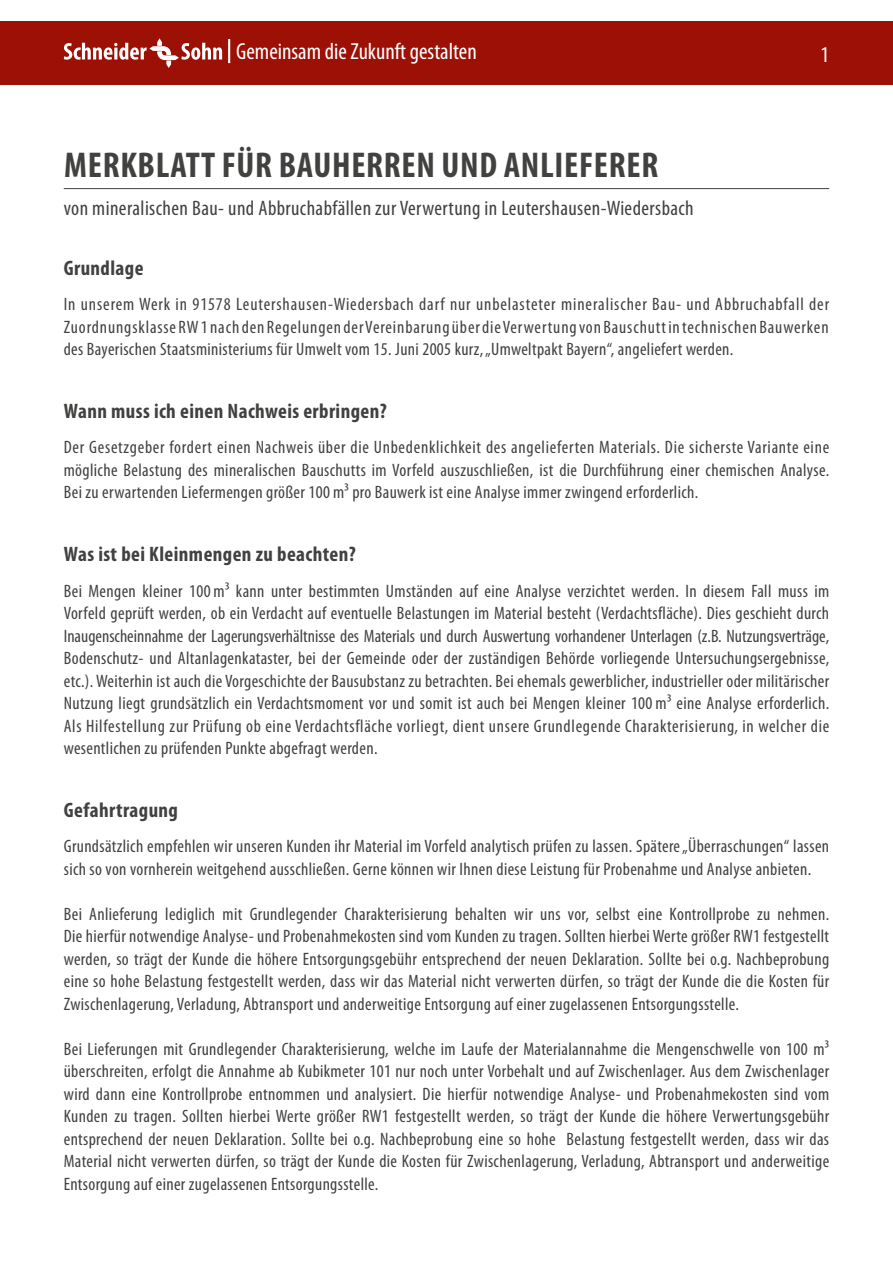
<style>
.page{position:relative;width:893px;height:1263px;background:#fff}
.page>*{position:absolute;margin:0;border:0;box-sizing:border-box;transform-origin:0 0}
.t1{font:700 condensed 36px "Myriad Pro";letter-spacing:.02em;color:#414140}
.t2{font:condensed 23.25px "Myriad Pro";color:#fff}
.t3{font:condensed 22.5px "Myriad Pro";color:#fff}
.t4{font:700 condensed 21px "Myriad Pro";letter-spacing:.02em;color:#414140}
.t5{font:condensed 21px "Myriad Pro";letter-spacing:.02em;color:#414140}
.t6{font:condensed 18px/22.5px "Myriad Pro";letter-spacing:.02em;color:#414140;text-align:justify}
</style>
<div class="page">
<div style="left:0;top:21px;width:893px;height:64px;background:#9c1006"></div>
<svg style="left:64px;top:38px;width:158px;height:30px"></svg>
<hr style="left:228px;top:39px;width:2px;height:24px;background:#fff">
<hr style="left:64px;top:188px;width:765px;height:1px;background:#414140">
<p class="t2" style="left:236px;top:38px;width:242px">Gemeinsam die Zukunft gestalten</p>
<h1 class="t1" style="left:64px;top:143px;width:596px">MERKBLATT FÜR BAUHERREN UND ANLIEFERER</h1>
<p class="t5" style="left:64px;top:195px;width:631px">von mineralischen Bau- und Abbruchabfällen zur Verwertung in Leutershausen-Wiedersbach</p>
<p class="t3" style="left:820px;top:40px;width:10px">1</p>
<p class="t4" style="left:64px;top:255px;width:81px">Grundlage</p>
<p class="t6" style="left:64px;top:293px;width:767px">In unserem Werk in 91578 Leutershausen-Wiedersbach darf nur unbelasteter mineralischer Bau- und Abbruchabfall der Zuordnungsklasse RW 1 nach den Regelungen der Vereinbarung über die Verwertung von Bauschutt in technischen Bauwerken des Bayerischen Staatsministeriums für Umwelt vom 15. Juni 2005 kurz, „Umweltpakt Bayern“, angeliefert werden.</p>
<p class="t4" style="left:64px;top:398px;width:325px">Wann muss ich einen Nachweis erbringen?</p>
<p class="t6" style="left:64px;top:436px;width:767px">Der Gesetzgeber fordert einen Nachweis über die Unbedenklichkeit des angelieferten Materials. Die sicherste Variante eine mögliche Belastung des mineralischen Bauschutts im Vorfeld auszuschließen, ist die Durchführung einer chemischen Analyse.<br>Bei zu erwartenden Liefermengen größer 100 m³ pro Bauwerk ist eine Analyse immer zwingend erforderlich.</p>
<p class="t4" style="left:64px;top:541px;width:294px">Was ist bei Kleinmengen zu beachten?</p>
<p class="t6" style="left:64px;top:579px;width:767px">Bei Mengen kleiner 100 m³ kann unter bestimmten Umständen auf eine Analyse verzichtet werden. In diesem Fall muss im Vorfeld geprüft werden, ob ein Verdacht auf eventuelle Belastungen im Material besteht (Verdachtsfläche). Dies geschieht durch Inaugenscheinnahme der Lagerungsverhältnisse des Materials und durch Auswertung vorhandener Unterlagen (z.B. Nutzungsverträge, Bodenschutz- und Altanlagenkataster, bei der Gemeinde oder der zuständigen Behörde vorliegende Untersuchungsergebnisse, etc.). Weiterhin ist auch die Vorgeschichte der Bausubstanz zu betrachten. Bei ehemals gewerblicher, industrieller oder militärischer Nutzung liegt grundsätzlich ein Verdachtsmoment vor und somit ist auch bei Mengen kleiner 100 m³ eine Analyse erforderlich.<br>Als Hilfestellung zur Prüfung ob eine Verdachtsfläche vorliegt, dient unsere Grundlegende Charakterisierung, in welcher die wesentlichen zu prüfenden Punkte abgefragt werden.</p>
<p class="t4" style="left:64px;top:797px;width:116px">Gefahrtragung</p>
<p class="t6" style="left:64px;top:835px;width:767px">Grundsätzlich empfehlen wir unseren Kunden ihr Material im Vorfeld analytisch prüfen zu lassen. Spätere „Überraschungen“ lassen sich so von vornherein weitgehend ausschließen. Gerne können wir Ihnen diese Leistung für Probenahme und Analyse anbieten.</p>
<p class="t6" style="left:64px;top:902px;width:767px">Bei Anlieferung lediglich mit Grundlegender Charakterisierung behalten wir uns vor, selbst eine Kontrollprobe zu nehmen.<br>Die hierfür notwendige Analyse- und Probenahmekosten sind vom Kunden zu tragen. Sollten hierbei Werte größer RW1 festgestellt werden, so trägt der Kunde die höhere Entsorgungsgebühr entsprechend der neuen Deklaration. Sollte bei o.g. Nachbeprobung eine so hohe Belastung festgestellt werden, dass wir das Material nicht verwerten dürfen, so trägt der Kunde die die Kosten für Zwischenlagerung, Verladung, Abtransport und anderweitige Entsorgung auf einer zugelassenen Entsorgungsstelle.</p>
<p class="t6" style="left:64px;top:1037px;width:767px">Bei Lieferungen mit Grundlegender Charakterisierung, welche im Laufe der Materialannahme die Mengenschwelle von 100 m³ überschreiten, erfolgt die Annahme ab Kubikmeter 101 nur noch unter Vorbehalt und auf Zwischenlager. Aus dem Zwischenlager wird dann eine Kontrollprobe entnommen und analysiert. Die hierfür notwendige Analyse- und Probenahmekosten sind vom Kunden zu tragen. Sollten hierbei Werte größer RW1 festgestellt werden, so trägt der Kunde die höhere Verwertungsgebühr entsprechend der neuen Deklaration. Sollte bei o.g. Nachbeprobung eine so hohe Belastung festgestellt werden, dass wir das Material nicht verwerten dürfen, so trägt der Kunde die Kosten für Zwischenlagerung, Verladung, Abtransport und anderweitige Entsorgung auf einer zugelassenen Entsorgungsstelle.</p>
</div>
